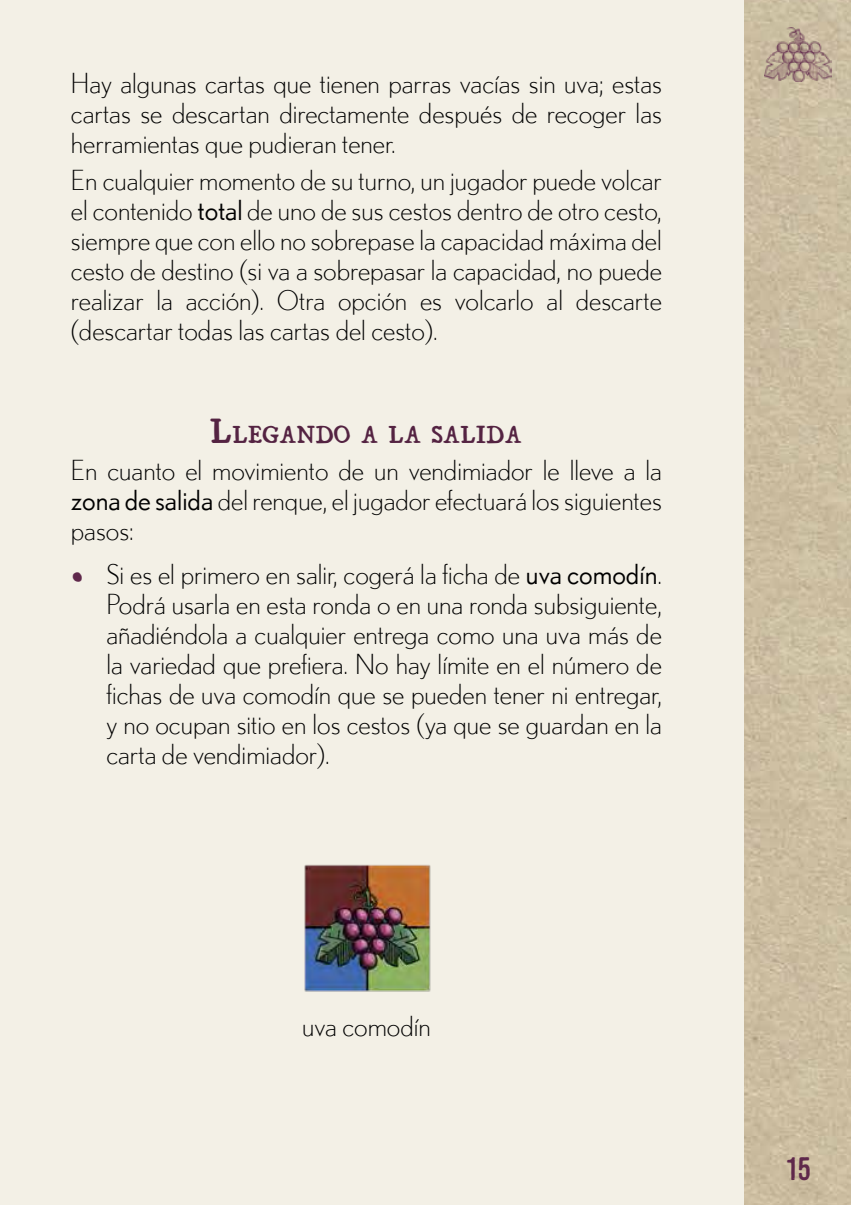
<style>
.page{position:relative;width:851px;height:1205px;background:#fff}
.page>*{position:absolute;margin:0;border:0;box-sizing:border-box;transform-origin:0 0}
.t1{font:32.5px "Mocha Mattari";color:#5f284b}
.t2{font:300 27.5px/30px "Nobel";color:#000;text-align:justify}
.t3{font:700 21.5px "River Liffey";letter-spacing:.015em;color:#542342}
.s1{font-weight:400}
.s2{font-size:30.75px}
.s3{font-family:"River Liffey";font-weight:700;font-size:30.75px;color:#5f284b}
</style>
<div class="page">
<div style="left:0;top:0;width:850px;height:1205px;background:#f3f0e6"></div>
<img style="left:304px;top:864px;width:127px;height:128px">
<img style="left:744px;top:0;width:106px;height:1205px">
<img style="left:764px;top:27px;width:67px;height:54px">
<p class="t2" style="left:71px;top:68px;width:592px">Hay algunas cartas que tienen parras vacías sin uva; estas cartas se descartan directamente después de recoger las herramientas que pudieran tener.</p>
<p class="t2" style="left:71px;top:165px;width:592px">En cualquier momento de su turno, un jugador puede volcar el contenido <span class="s1">total</span> de uno de sus cestos dentro de otro cesto, siempre que con ello no sobrepase la capacidad máxima del cesto de destino (si va a sobrepasar la capacidad, no puede realizar la acción). Otra opción es volcarlo al descarte (descartar todas las cartas del cesto).</p>
<p class="t3" style="left:210px;top:422px;width:313px"><span class="s2">L</span>LEGANDO A LA SALIDA</p>
<p class="t2" style="left:71px;top:454px;width:592px">En cuanto el movimiento de un vendimiador le lleve a la <span class="s1">zona de salida</span> del renque, el jugador efectuará los siguientes pasos:</p>
<p class="t2" style="left:106px;top:559px;width:557px;text-indent:-35px"><span class="s3">•</span> Si es el primero en salir, cogerá la ficha de <span class="s1">uva comodín</span>.<br>Podrá usarla en esta ronda o en una ronda subsiguiente, añadiéndola a cualquier entrega como una uva más de la variedad que prefiera. No hay límite en el número de fichas de uva comodín que se pueden tener ni entregar, y no ocupan sitio en los cestos (ya que se guardan en la carta de vendimiador).</p>
<p class="t2" style="left:302px;top:1011px;width:130px">uva comodín</p>
<p class="t1" style="left:785px;top:1151px;width:27px">15</p>
</div>
